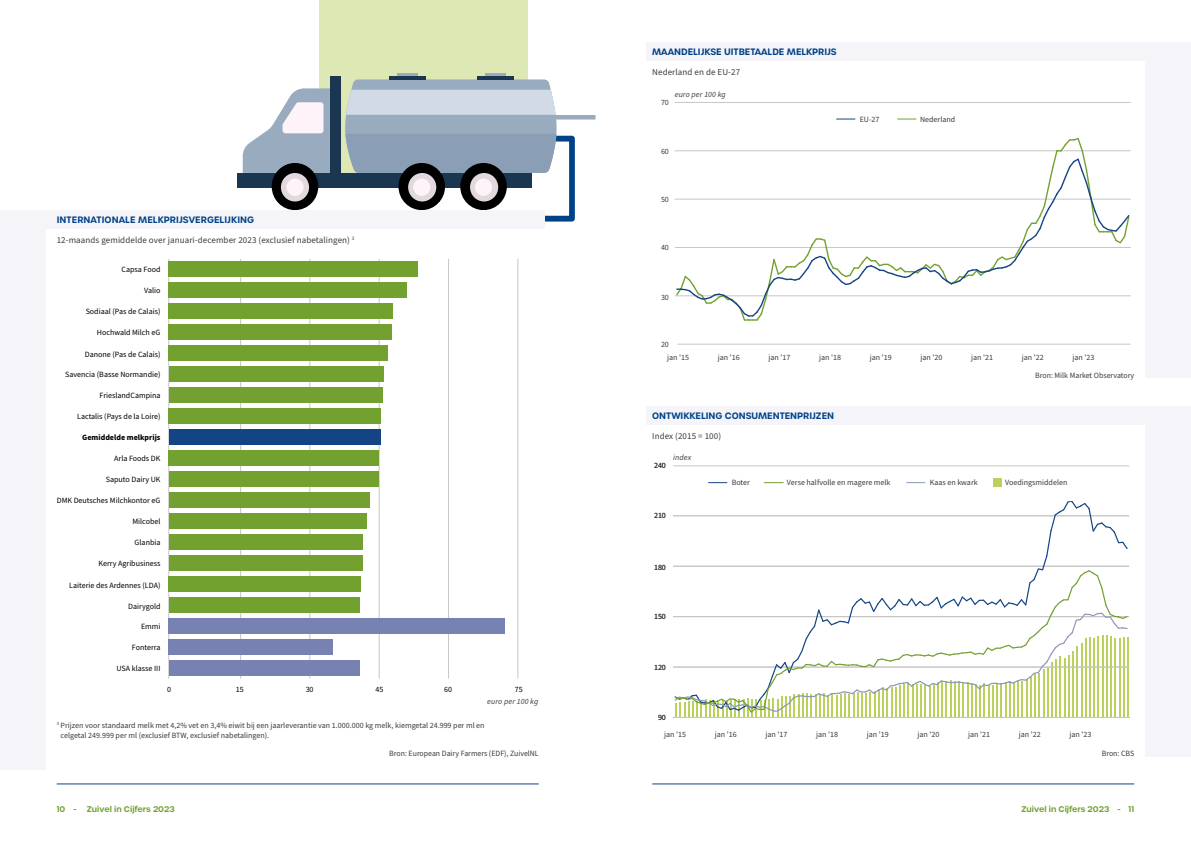
<style>
.page{position:relative;width:1191px;height:842px;background:#fff}
.page>*{position:absolute;margin:0;border:0;box-sizing:border-box;transform-origin:0 0}
.t1{font:9px "Source Sans Pro";letter-spacing:.01em;color:#3c3c3b}
.t2{font:600 9px "Urbane";color:#004288}
.t3{font:8px/9.6px "Source Sans Pro";color:#3c3c3b}
.t4{font:8px "Source Sans Pro";color:#000}
.t5{font:600 8px "Urbane";color:#73a130}
.t6{font:italic 8px "Source Sans Pro";letter-spacing:.01em;color:#3c3c3b}
.t7{font:700 8px "Source Sans Pro";color:#000}
</style>
<div class="page">
<hr style="left:57px;top:783px;width:482px;height:1px;background:#134484">
<hr style="left:652px;top:783px;width:482px;height:1px;background:#134484">
<div style="left:319px;top:0;width:208px;height:178px;background:#dde8b5"></div>
<hr style="left:477px;top:76px;width:37px;height:3px;background:#1b3651">
<hr style="left:485px;top:73px;width:21px;height:3px;background:#98abbf">
<hr style="left:397px;top:73px;width:21px;height:3px;background:#98abbf">
<div style="left:331px;top:76px;width:10px;height:97px;background:#1b3651"></div>
<hr style="left:389px;top:76px;width:37px;height:3px;background:#1b3651">
<svg style="left:232px;top:79px;width:363px;height:145px"></svg>
<div style="left:0;top:211px;width:45px;height:559px;background:#f4f4f9"></div>
<div style="left:0;top:211px;width:544px;height:18px;background:#f4f4f9"></div>
<hr style="left:240px;top:259px;width:1px;height:420px;background:#c6c6c6">
<hr style="left:310px;top:259px;width:1px;height:420px;background:#c6c6c6">
<hr style="left:379px;top:259px;width:1px;height:420px;background:#c6c6c6">
<hr style="left:448px;top:259px;width:1px;height:420px;background:#c6c6c6">
<hr style="left:518px;top:259px;width:1px;height:420px;background:#c6c6c6">
<hr style="left:169px;top:259px;width:1px;height:420px;background:#c6c6c6">
<div style="left:169px;top:262px;width:249px;height:15px;background:#73a130"></div>
<div style="left:169px;top:283px;width:238px;height:15px;background:#73a130"></div>
<div style="left:169px;top:304px;width:224px;height:15px;background:#73a130"></div>
<div style="left:169px;top:325px;width:223px;height:15px;background:#73a130"></div>
<div style="left:169px;top:346px;width:219px;height:15px;background:#73a130"></div>
<div style="left:169px;top:367px;width:215px;height:15px;background:#73a130"></div>
<div style="left:169px;top:388px;width:213px;height:15px;background:#73a130"></div>
<div style="left:169px;top:409px;width:212px;height:15px;background:#73a130"></div>
<div style="left:169px;top:430px;width:211px;height:15px;background:#134484"></div>
<div style="left:169px;top:451px;width:210px;height:15px;background:#73a130"></div>
<div style="left:169px;top:472px;width:209px;height:15px;background:#73a130"></div>
<div style="left:169px;top:493px;width:200px;height:15px;background:#73a130"></div>
<div style="left:169px;top:514px;width:198px;height:15px;background:#73a130"></div>
<div style="left:169px;top:535px;width:194px;height:15px;background:#73a130"></div>
<div style="left:169px;top:556px;width:193px;height:15px;background:#73a130"></div>
<div style="left:169px;top:577px;width:192px;height:15px;background:#73a130"></div>
<div style="left:169px;top:598px;width:191px;height:15px;background:#73a130"></div>
<div style="left:169px;top:619px;width:336px;height:15px;background:#7782b2"></div>
<div style="left:169px;top:640px;width:164px;height:15px;background:#7782b2"></div>
<div style="left:169px;top:661px;width:191px;height:15px;background:#7782b2"></div>
<div style="left:646px;top:43px;width:545px;height:18px;background:#f4f4f9"></div>
<div style="left:646px;top:406px;width:545px;height:18px;background:#f4f4f9"></div>
<div style="left:1145px;top:43px;width:46px;height:335px;background:#f4f4f9"></div>
<div style="left:1145px;top:406px;width:46px;height:350px;background:#f4f4f9"></div>
<hr style="left:677px;top:344px;width:453px;height:1px;background:#c6c6c6">
<hr style="left:675px;top:102px;width:455px;height:1px;background:#c6c6c6">
<svg style="left:675px;top:138px;width:455px;height:183px"></svg>
<svg style="left:836px;top:119px;width:19px;height:1px"></svg>
<svg style="left:897px;top:119px;width:19px;height:1px"></svg>
<svg style="left:906px;top:482px;width:19px;height:1px"></svg>
<svg style="left:764px;top:482px;width:19px;height:1px"></svg>
<svg style="left:708px;top:482px;width:19px;height:1px"></svg>
<hr style="left:673px;top:466px;width:456px;height:1px;background:#c6c6c6">
<hr style="left:1127px;top:637px;width:2px;height:80px;background:#bad25c">
<hr style="left:673px;top:717px;width:456px;height:1px;background:#c6c6c6">
<hr style="left:673px;top:667px;width:456px;height:1px;background:#c6c6c6">
<hr style="left:673px;top:616px;width:456px;height:1px;background:#c6c6c6">
<hr style="left:673px;top:566px;width:456px;height:1px;background:#c6c6c6">
<hr style="left:673px;top:516px;width:456px;height:1px;background:#c6c6c6">
<svg style="left:673px;top:501px;width:455px;height:216px"></svg>
<div style="left:993px;top:478px;width:8px;height:8px;background:#bad25c"></div>
<p class="t2" style="left:652px;top:46px;width:186px">MAANDELIJKSE UITBETAALDE MELKPRIJS</p>
<p class="t1" style="left:652px;top:66px;width:89px">Nederland en de EU-27</p>
<p class="t2" style="left:57px;top:214px;width:199px">INTERNATIONALE MELKPRIJSVERGELIJKING</p>
<p class="t1" style="left:57px;top:234px;width:299px">12-maands gemiddelde over januari-december 2023 (exclusief nabetalingen) <sup>3</sup></p>
<p class="t4" style="left:121px;top:263px;width:40px">Capsa Food</p>
<p class="t4" style="left:144px;top:285px;width:18px">Valio</p>
<p class="t4" style="left:86px;top:306px;width:76px">Sodiaal (Pas de Calais)</p>
<p class="t4" style="left:97px;top:327px;width:65px">Hochwald Milch eG</p>
<p class="t4" style="left:85px;top:349px;width:77px">Danone (Pas de Calais)</p>
<p class="t4" style="left:65px;top:369px;width:97px">Savencia (Basse Normandie)</p>
<p class="t4" style="left:100px;top:390px;width:62px">FrieslandCampina</p>
<p class="t4" style="left:77px;top:411px;width:85px">Lactalis (Pays de la Loire)</p>
<p class="t7" style="left:82px;top:432px;width:80px">Gemiddelde melkprijs</p>
<p class="t4" style="left:114px;top:453px;width:48px">Arla Foods DK</p>
<p class="t4" style="left:106px;top:474px;width:56px">Saputo Dairy UK</p>
<p class="t4" style="left:57px;top:495px;width:105px">DMK Deutsches Milchkontor eG</p>
<p class="t4" style="left:132px;top:516px;width:30px">Milcobel</p>
<p class="t4" style="left:135px;top:537px;width:27px">Glanbia</p>
<p class="t4" style="left:98px;top:558px;width:63px">Kerry Agribusiness</p>
<p class="t4" style="left:69px;top:580px;width:93px">Laiterie des Ardennes (LDA)</p>
<p class="t4" style="left:128px;top:601px;width:34px">Dairygold</p>
<p class="t4" style="left:141px;top:621px;width:21px">Emmi</p>
<p class="t4" style="left:132px;top:642px;width:30px">Fonterra</p>
<p class="t4" style="left:117px;top:663px;width:45px">USA klasse III</p>
<p class="t4" style="left:167px;top:684px;width:5px">0</p>
<p class="t4" style="left:236px;top:684px;width:9px">15</p>
<p class="t4" style="left:306px;top:684px;width:9px">30</p>
<p class="t4" style="left:375px;top:684px;width:9px">45</p>
<p class="t4" style="left:444px;top:684px;width:9px">60</p>
<p class="t4" style="left:515px;top:684px;width:9px">75</p>
<p class="t6" style="left:487px;top:696px;width:52px">euro per 100 kg</p>
<p class="t3" style="left:61px;top:721px;width:425px;text-indent:-4px"><sup>3</sup> Prijzen voor standaard melk met 4,2% vet en 3,4% eiwit bij een jaarleverantie van 1.000.000 kg melk, kiemgetal 24.999 per ml en celgetal 249.999 per ml (exclusief BTW, exclusief nabetalingen).</p>
<p class="t3" style="left:389px;top:749px;width:151px">Bron: European Dairy Farmers (EDF), ZuivelNL</p>
<p class="t6" style="left:675px;top:89px;width:53px">euro per 100 kg</p>
<p class="t3" style="left:661px;top:98px;width:9px">70</p>
<p class="t3" style="left:661px;top:147px;width:9px">60</p>
<p class="t3" style="left:661px;top:195px;width:9px">50</p>
<p class="t3" style="left:661px;top:242px;width:9px">40</p>
<p class="t3" style="left:661px;top:293px;width:9px">30</p>
<p class="t3" style="left:661px;top:340px;width:9px">20</p>
<p class="t3" style="left:859px;top:114px;width:21px">EU-27</p>
<p class="t3" style="left:920px;top:114px;width:37px">Nederland</p>
<p class="t3" style="left:667px;top:352px;width:23px">jan '15</p>
<p class="t3" style="left:718px;top:352px;width:23px">jan '16</p>
<p class="t3" style="left:768px;top:352px;width:23px">jan '17</p>
<p class="t3" style="left:819px;top:352px;width:23px">jan '18</p>
<p class="t3" style="left:870px;top:352px;width:23px">jan '19</p>
<p class="t3" style="left:920px;top:352px;width:23px">jan '20</p>
<p class="t3" style="left:971px;top:352px;width:23px">jan '21</p>
<p class="t3" style="left:1022px;top:352px;width:23px">jan '22</p>
<p class="t3" style="left:1072px;top:352px;width:23px">jan '23</p>
<p class="t3" style="left:1035px;top:371px;width:100px">Bron: Milk Market Observatory</p>
<p class="t2" style="left:652px;top:410px;width:183px">ONTWIKKELING CONSUMENTENPRIJZEN</p>
<p class="t1" style="left:652px;top:430px;width:70px">Index (2015 = 100)</p>
<p class="t3" style="left:731px;top:478px;width:20px">Boter</p>
<p class="t3" style="left:787px;top:478px;width:105px">Verse halfvolle en magere melk</p>
<p class="t3" style="left:929px;top:478px;width:49px">Kaas en kwark</p>
<p class="t3" style="left:1005px;top:478px;width:64px">Voedingsmiddelen</p>
<p class="t6" style="left:673px;top:452px;width:19px">index</p>
<p class="t3" style="left:654px;top:461px;width:13px">240</p>
<p class="t3" style="left:654px;top:511px;width:13px">210</p>
<p class="t3" style="left:654px;top:562px;width:13px">180</p>
<p class="t3" style="left:654px;top:611px;width:13px">150</p>
<p class="t3" style="left:654px;top:663px;width:13px">120</p>
<p class="t3" style="left:658px;top:713px;width:9px">90</p>
<p class="t3" style="left:664px;top:729px;width:23px">jan '15</p>
<p class="t3" style="left:715px;top:729px;width:23px">jan '16</p>
<p class="t3" style="left:765px;top:729px;width:23px">jan '17</p>
<p class="t3" style="left:816px;top:729px;width:23px">jan '18</p>
<p class="t3" style="left:867px;top:729px;width:23px">jan '19</p>
<p class="t3" style="left:917px;top:729px;width:23px">jan '20</p>
<p class="t3" style="left:968px;top:729px;width:23px">jan '21</p>
<p class="t3" style="left:1019px;top:729px;width:23px">jan '22</p>
<p class="t3" style="left:1069px;top:729px;width:23px">jan '23</p>
<p class="t3" style="left:1101px;top:749px;width:34px">Bron: CBS</p>
<p class="t5" style="left:57px;top:804px;width:21px">10 -</p>
<p class="t5" style="left:87px;top:804px;width:89px">Zuivel in Cijfers 2023</p>
<p class="t5" style="left:1021px;top:804px;width:114px">Zuivel in Cijfers 2023 - 11</p>
</div>
